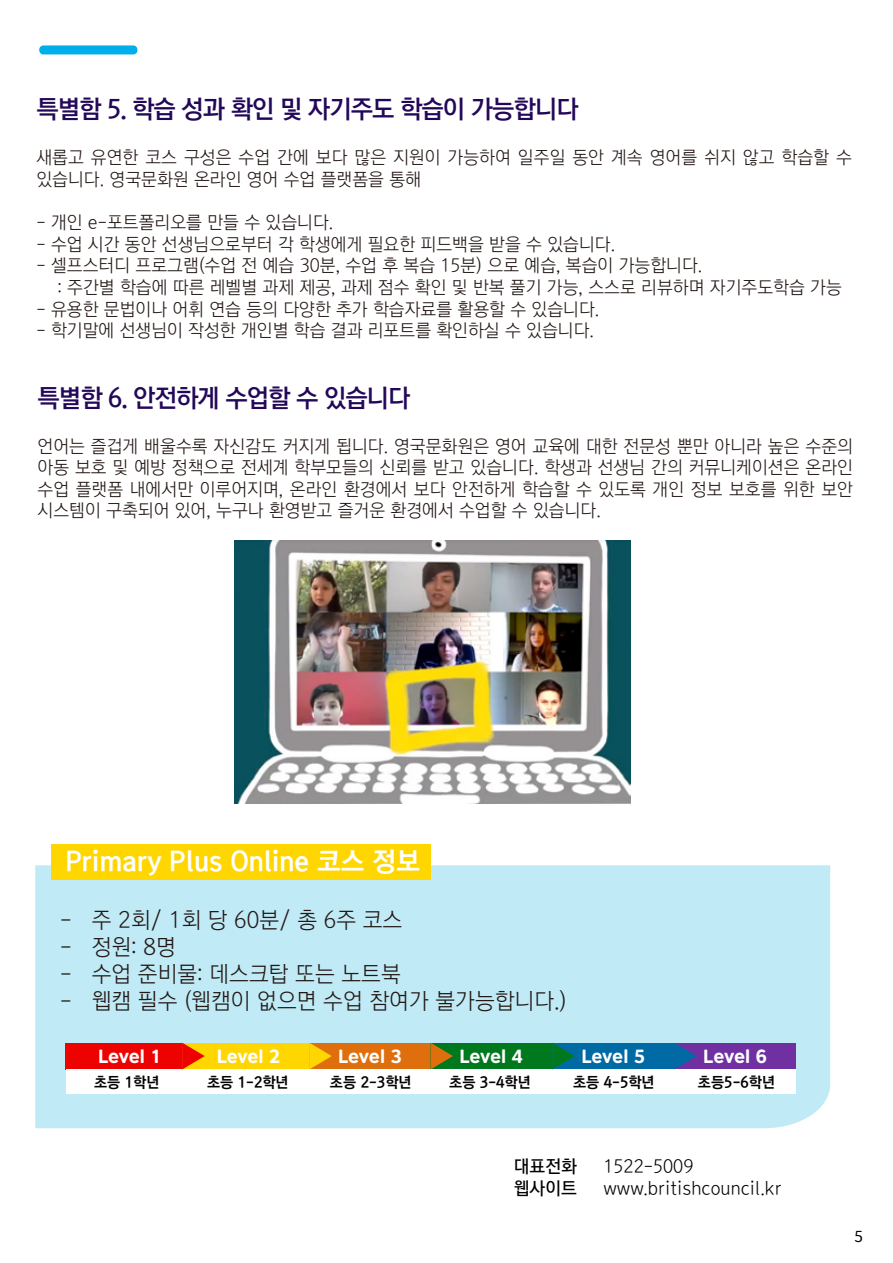
<style>
.page{position:relative;width:893px;height:1263px;background:#fff}
.page>*{position:absolute;margin:0;border:0;box-sizing:border-box;transform-origin:0 0}
.t1{font:27px "Korean GD16 R";color:#fff}
.t2{font:25.5px "Korean GD15 R";letter-spacing:-.04em;color:#230859}
.t3{font:22.5px "Korean GD11 R";color:#231815}
.t4{font:18px/21.6px "Korean GD11 R";color:#231815}
.t5{font:18px "British Council Sans Headline";letter-spacing:-.015em;color:#fff}
.t6{font:18px "Korean GD11 R";color:#000}
.t7{font:18px "Korean GD14 R";color:#000}
.t8{font:15px "Korean GD16 R";color:#000}
.t9{font:15px "British Council Sans";color:#000}
</style>
<div class="page">
<svg style="left:39px;top:45px;width:99px;height:9px"></svg>
<img style="left:235px;top:541px;width:396px;height:262px">
<div style="left:35px;top:865px;width:795px;height:263px;background:#bfeaf6"></div>
<div style="left:51px;top:844px;width:379px;height:36px;background:#ffd600"></div>
<div style="left:66px;top:1042px;width:116px;height:27px;background:#ee0200"></div>
<div style="left:182px;top:1042px;width:127px;height:27px;background:#ffd600"></div>
<div style="left:309px;top:1042px;width:122px;height:27px;background:#de6f0c"></div>
<div style="left:430px;top:1042px;width:122px;height:27px;background:#00791e"></div>
<div style="left:552px;top:1042px;width:122px;height:27px;background:#006aa4"></div>
<div style="left:674px;top:1042px;width:122px;height:27px;background:#7030a1"></div>
<div style="left:66px;top:1069px;width:122px;height:25px;background:#fff"></div>
<div style="left:187px;top:1069px;width:122px;height:25px;background:#fff"></div>
<div style="left:309px;top:1069px;width:122px;height:25px;background:#fff"></div>
<div style="left:430px;top:1069px;width:122px;height:25px;background:#fff"></div>
<div style="left:552px;top:1069px;width:122px;height:25px;background:#fff"></div>
<div style="left:674px;top:1069px;width:122px;height:25px;background:#fff"></div>
<svg style="left:182px;top:1042px;width:23px;height:27px"></svg>
<svg style="left:309px;top:1042px;width:23px;height:27px"></svg>
<svg style="left:430px;top:1042px;width:23px;height:27px"></svg>
<svg style="left:552px;top:1042px;width:23px;height:27px"></svg>
<svg style="left:674px;top:1042px;width:23px;height:27px"></svg>
<h2 class="t2" style="left:36px;top:95px;width:544px">특별함 5. 학습 성과 확인 및 자기주도 학습이 가능합니다</h2>
<p class="t4" style="left:36px;top:147px;width:817px">새롭고 유연한 코스 구성은 수업 간에 보다 많은 지원이 가능하여 일주일 동안 계속 영어를 쉬지 않고 학습할 수 있습니다. 영국문화원 온라인 영어 수업 플랫폼을 통해</p>
<p class="t4" style="left:36px;top:212px;width:298px">- 개인 e-포트폴리오를 만들 수 있습니다.</p>
<p class="t4" style="left:36px;top:233px;width:580px">- 수업 시간 동안 선생님으로부터 각 학생에게 필요한 피드백을 받을 수 있습니다.</p>
<p class="t4" style="left:57px;top:255px;width:786px;text-indent:-21px">- 셀프스터디 프로그램(수업 전 예습 30분, 수업 후 복습 15분) 으로 예습, 복습이 가능합니다.<br>: 주간별 학습에 따른 레벨별 과제 제공, 과제 점수 확인 및 반복 풀기 가능, 스스로 리뷰하며 자기주도학습 가능</p>
<p class="t4" style="left:36px;top:298px;width:564px">- 유용한 문법이나 어휘 연습 등의 다양한 추가 학습자료를 활용할 수 있습니다.</p>
<p class="t4" style="left:36px;top:320px;width:559px">- 학기말에 선생님이 작성한 개인별 학습 결과 리포트를 확인하실 수 있습니다.</p>
<h2 class="t2" style="left:38px;top:384px;width:375px">특별함 6. 안전하게 수업할 수 있습니다</h2>
<p class="t4" style="left:38px;top:435px;width:817px;text-align:justify">언어는 즐겁게 배울수록 자신감도 커지게 됩니다. 영국문화원은 영어 교육에 대한 전문성 뿐만 아니라 높은 수준의 아동 보호 및 예방 정책으로 전세계 학부모들의 신뢰를 받고 있습니다. 학생과 선생님 간의 커뮤니케이션은 온라인 수업 플랫폼 내에서만 이루어지며, 온라인 환경에서 보다 안전하게 학습할 수 있도록 개인 정보 보호를 위한 보안 시스템이 구축되어 있어, 누구나 환영받고 즐거운 환경에서 수업할 수 있습니다.</p>
<h1 class="t1" style="left:66px;top:848px;width:356px">Primary Plus Online 코스 정보</h1>
<p class="t3" style="left:60px;top:908px;width:344px">- 주 2회/ 1회 당 60분/ 총 6주 코스</p>
<p class="t3" style="left:60px;top:935px;width:117px">- 정원: 8명</p>
<p class="t3" style="left:60px;top:962px;width:342px">- 수업 준비물: 데스크탑 또는 노트북</p>
<p class="t3" style="left:60px;top:989px;width:508px">- 웹캠 필수 (웹캠이 없으면 수업 참여가 불가능합니다.)</p>
<p class="t5" style="left:98px;top:1042px;width:65px">Level 1</p>
<p class="t5" style="left:217px;top:1042px;width:65px">Level 2</p>
<p class="t5" style="left:338px;top:1042px;width:65px">Level 3</p>
<p class="t5" style="left:459px;top:1042px;width:65px">Level 4</p>
<p class="t5" style="left:581px;top:1042px;width:65px">Level 5</p>
<p class="t5" style="left:703px;top:1042px;width:65px">Level 6</p>
<p class="t8" style="left:94px;top:1075px;width:67px">초등 1학년</p>
<p class="t8" style="left:207px;top:1075px;width:83px">초등 1-2학년</p>
<p class="t8" style="left:330px;top:1075px;width:83px">초등 2-3학년</p>
<p class="t8" style="left:449px;top:1075px;width:83px">초등 3-4학년</p>
<p class="t8" style="left:573px;top:1075px;width:83px">초등 4-5학년</p>
<p class="t8" style="left:698px;top:1075px;width:79px">초등5-6학년</p>
<p class="t7" style="left:514px;top:1157px;width:65px">대표전화</p>
<p class="t6" style="left:603px;top:1157px;width:92px">1522-5009</p>
<p class="t7" style="left:514px;top:1178px;width:65px">웹사이트</p>
<p class="t6" style="left:603px;top:1179px;width:180px">www.britishcouncil.kr</p>
<p class="t9" style="left:854px;top:1224px;width:11px">5</p>
</div>
